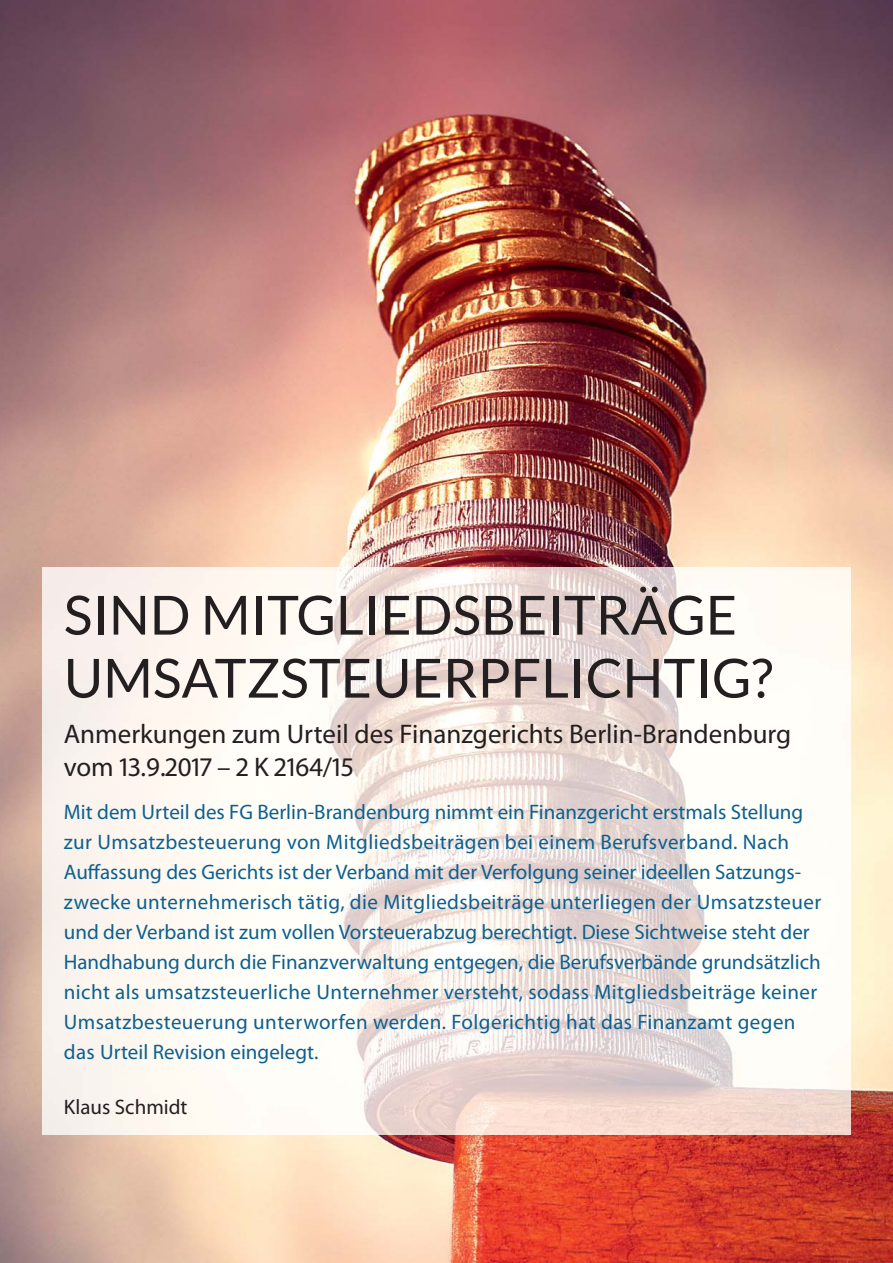
<style>
.page{position:relative;width:893px;height:1263px;background:#fff}
.page>*{position:absolute;margin:0;border:0;box-sizing:border-box;transform-origin:0 0}
.t1{font:54px/63px "Lato";color:#231f20}
.t2{font:27px/33px "Myriad Pro";color:#231f20}
.t3{font:21px/30px "Myriad Pro";color:#0c608f}
.t4{font:21px "Myriad Pro";color:#231f20}
</style>
<div class="page">
<img style="left:0;top:0;width:893px;height:1263px">
<img style="left:43px;top:567px;width:807px;height:567px">
<h1 class="t1" style="left:64px;top:582px;width:711px">SIND MITGLIEDSBEITRÄGE<br>UMSATZSTEUERPFLICHTIG?</h1>
<p class="t2" style="left:64px;top:721px;width:729px">Anmerkungen zum Urteil des Finanzgerichts Berlin-Brandenburg vom 13.9.2017 – 2 K 2164/15</p>
<p class="t3" style="left:64px;top:799px;width:759px">Mit dem Urteil des FG Berlin-Brandenburg nimmt ein Finanzgericht erstmals Stellung zur Umsatzbesteuerung von Mitgliedsbeiträgen bei einem Berufsverband. Nach Auffassung des Gerichts ist der Verband mit der Verfolgung seiner ideellen Satzungs&shy;zwecke unternehmerisch tätig, die Mitgliedsbeiträge unterliegen der Umsatzsteuer und der Verband ist zum vollen Vorsteuerabzug berechtigt. Diese Sichtweise steht der Handhabung durch die Finanzverwaltung entgegen, die Berufsverbände grundsätzlich nicht als umsatzsteuerliche Unternehmer versteht, sodass Mitgliedsbeiträge keiner Umsatzbesteuerung unterworfen werden. Folgerichtig hat das Finanzamt gegen das Urteil Revision eingelegt.</p>
<p class="t4" style="left:64px;top:1099px;width:125px">Klaus Schmidt</p>
</div>
